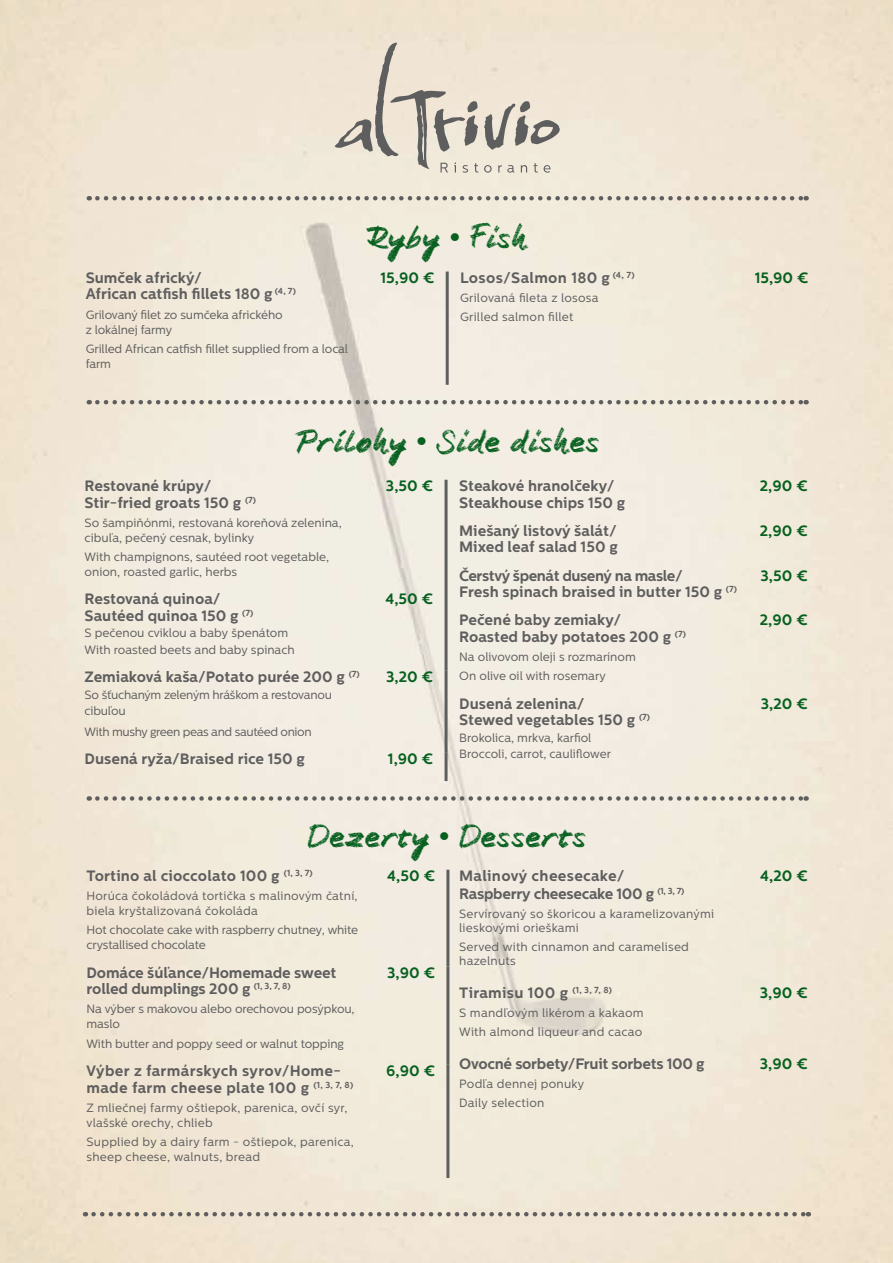
<style>
.page{position:relative;width:893px;height:1263px;background:#fff}
.page>*{position:absolute;margin:0;border:0;box-sizing:border-box;transform-origin:0 0}
.t1{font:31.5px "Pedell";color:#07601f}
.t2{font:700 15px/16.5px "Centrale Sans";color:#5f5e5e}
.t3{font:700 15px/16.5px "Centrale Sans";letter-spacing:.02em;color:#5f5e5e}
.t4{font:700 15px "Centrale Sans";color:#07601f}
.t5{font:700 15px/18px "Centrale Sans";letter-spacing:-.02em;color:#5f5e5e}
.t6{font:12px/15px "Centrale Sans";color:#5f5e5e}
.t7{font:12px/15px "Centrale Sans";letter-spacing:.02em;color:#5f5e5e}
.t8{font:12px/16.5px "Centrale Sans";letter-spacing:-.02em;color:#5f5e5e}
.t9{font:12px "Centrale Sans";letter-spacing:-.03em;color:#5f5e5e}
.s1{font-family:"Centrale Sans";font-weight:700}
</style>
<div class="page">
<img style="left:0;top:0;width:893px;height:1263px">
<hr style="left:446px;top:271px;width:3px;height:114px;background:#5f5e5e">
<hr style="left:446px;top:870px;width:3px;height:96px;background:#5f5e5e">
<hr style="left:446px;top:966px;width:3px;height:99px;background:#5f5e5e">
<hr style="left:446px;top:1065px;width:3px;height:113px;background:#5f5e5e">
<svg style="left:97px;top:196px;width:710px;height:4px;background:#b2ada4"></svg>
<svg style="left:97px;top:796px;width:710px;height:5px;background:#bcb7b0"></svg>
<svg style="left:97px;top:400px;width:710px;height:4px;background:#b2ada6"></svg>
<svg style="left:335px;top:43px;width:225px;height:130px;background:#dbd2c4"></svg>
<hr style="left:445px;top:480px;width:3px;height:113px;background:#5f5e5e">
<hr style="left:445px;top:593px;width:3px;height:78px;background:#5f5e5e">
<hr style="left:445px;top:671px;width:3px;height:82px;background:#5f5e5e">
<hr style="left:445px;top:753px;width:3px;height:28px;background:#5f5e5e">
<svg style="left:94px;top:1212px;width:715px;height:4px;background:#b1aaa0"></svg>
<p class="t2" style="left:86px;top:269px;width:212px">Sumček africký/<br>African catfish fillets 180 g <sup>(4,</sup> <sup>7)</sup></p>
<p class="t6" style="left:86px;top:307px;width:198px">Grilovaný filet zo sumčeka afrického z lokálnej farmy</p>
<p class="t6" style="left:86px;top:341px;width:264px">Grilled African catfish fillet supplied from a local farm</p>
<h1 class="t1" style="left:367px;top:219px;width:163px">Ryby <span class="s1">•</span> Fish</h1>
<p class="t4" style="left:380px;top:268px;width:56px">15,90 €</p>
<p class="t3" style="left:460px;top:269px;width:176px">Losos/Salmon 180 g <sup>(4,</sup> <sup>7)</sup></p>
<p class="t7" style="left:460px;top:288px;width:140px;line-height:19.2px">Grilovaná fileta z lososa<br>Grilled salmon fillet</p>
<h1 class="t1" style="left:294px;top:423px;width:307px">Prílohy <span class="s1">•</span> Side dishes</h1>
<p class="t4" style="left:755px;top:268px;width:56px">15,90 €</p>
<p class="t2" style="left:85px;top:477px;width:173px">Restované krúpy/<br>Stir-fried groats 150 g <sup>(7)</sup></p>
<p class="t6" style="left:85px;top:515px;width:259px">So šampiňónmi, restovaná koreňová zelenina, cibuľa, pečený cesnak, bylinky</p>
<p class="t6" style="left:85px;top:549px;width:246px">With champignons, sautéed root vegetable, onion, roasted garlic, herbs</p>
<p class="t2" style="left:85px;top:591px;width:170px">Restovaná quinoa/<br>Sautéed quinoa 150 g <sup>(7)</sup></p>
<p class="t6" style="left:85px;top:625px;width:212px;line-height:16.5px">S pečenou cviklou a baby špenátom<br>With roasted beets and baby spinach</p>
<p class="t2" style="left:85px;top:669px;width:277px">Zemiaková kaša/Potato purée 200 g <sup>(7)</sup></p>
<p class="t8" style="left:85px;top:686px;width:249px">So šťuchaným zeleným hráškom a restovanou cibuľou</p>
<p class="t9" style="left:85px;top:725px;width:229px">With mushy green peas and sautéed onion</p>
<p class="t4" style="left:386px;top:477px;width:49px">3,50 €</p>
<p class="t4" style="left:385px;top:590px;width:49px">4,50 €</p>
<p class="t4" style="left:386px;top:668px;width:49px">3,20 €</p>
<p class="t2" style="left:85px;top:751px;width:222px">Dusená ryža/Braised rice 150 g</p>
<p class="t4" style="left:388px;top:750px;width:47px">1,90 €</p>
<p class="t2" style="left:459px;top:477px;width:168px">Steakové hranolčeky/<br>Steakhouse chips 150 g</p>
<p class="t4" style="left:760px;top:477px;width:50px">2,90 €</p>
<p class="t2" style="left:459px;top:522px;width:160px">Miešaný listový šalát/<br>Mixed leaf salad 150 g</p>
<p class="t4" style="left:760px;top:521px;width:50px">2,90 €</p>
<p class="t2" style="left:459px;top:567px;width:279px">Čerstvý špenát dusený na masle/<br>Fresh spinach braised in butter 150 g <sup>(7)</sup></p>
<p class="t4" style="left:760px;top:566px;width:49px">3,50 €</p>
<p class="t2" style="left:459px;top:612px;width:228px">Pečené baby zemiaky/<br>Roasted baby potatoes 200 g <sup>(7)</sup></p>
<p class="t6" style="left:459px;top:647px;width:178px;line-height:19.2px">Na olivovom oleji s rozmarínom<br>On olive oil with rosemary</p>
<p class="t4" style="left:760px;top:611px;width:50px">2,90 €</p>
<p class="t2" style="left:459px;top:695px;width:192px">Dusená zelenina/<br>Stewed vegetables 150 g <sup>(7)</sup></p>
<p class="t6" style="left:459px;top:729px;width:153px;line-height:16.5px">Brokolica, mrkva, karfiol<br>Broccoli, carrot, cauliflower</p>
<p class="t4" style="left:761px;top:694px;width:49px">3,20 €</p>
<h1 class="t1" style="left:308px;top:817px;width:280px">Dezerty <span class="s1">•</span> Desserts</h1>
<p class="t2" style="left:86px;top:867px;width:228px">Tortino al cioccolato 100 g <sup>(1,</sup> <sup>3,</sup> <sup>7)</sup></p>
<p class="t7" style="left:86px;top:888px;width:273px">Horúca čokoládová tortička s malinovým čatní, biela kryštalizovaná čokoláda</p>
<p class="t6" style="left:86px;top:923px;width:273px">Hot chocolate cake with raspberry chutney, white crystallised chocolate</p>
<p class="t2" style="left:87px;top:964px;width:251px">Domáce šúľance/Homemade sweet rolled dumplings 200 g <sup>(1,</sup> <sup>3,</sup> <sup>7,</sup> <sup>8)</sup></p>
<p class="t6" style="left:86px;top:1002px;width:270px">Na výber s makovou alebo orechovou posýpkou, maslo</p>
<p class="t6" style="left:86px;top:1036px;width:259px">With butter and poppy seed or walnut topping</p>
<p class="t3" style="left:86px;top:1062px;width:268px">Výber z farmárskych syrov/Home&shy;made farm cheese plate 100 g <sup>(1,</sup> <sup>3,</sup> <sup>7,</sup> <sup>8)</sup></p>
<p class="t7" style="left:86px;top:1100px;width:262px">Z mliečnej farmy oštiepok, parenica, ovčí syr, vlašské orechy, chlieb</p>
<p class="t7" style="left:86px;top:1134px;width:269px">Supplied by a dairy farm - oštiepok, parenica, sheep cheese, walnuts, bread</p>
<p class="t4" style="left:387px;top:867px;width:49px">4,50 €</p>
<p class="t4" style="left:387px;top:963px;width:50px">3,90 €</p>
<p class="t4" style="left:386px;top:1062px;width:50px">6,90 €</p>
<p class="t5" style="left:459px;top:867px;width:227px">Malinový cheesecake/<br>Raspberry cheesecake 100 g <sup>(1,</sup> <sup>3,</sup> <sup>7)</sup></p>
<p class="t7" style="left:459px;top:906px;width:256px;line-height:14.4px">Servírovaný so škoricou a karamelizovanými lieskovými orieškami</p>
<p class="t7" style="left:459px;top:939px;width:231px;line-height:14.4px">Served with cinnamon and caramelised hazelnuts</p>
<p class="t3" style="left:459px;top:984px;width:154px">Tiramisu 100 g <sup>(1,</sup> <sup>3,</sup> <sup>7,</sup> <sup>8)</sup></p>
<p class="t7" style="left:459px;top:1003px;width:186px;line-height:19.2px">S mandľovým likérom a kakaom<br>With almond liqueur and cacao</p>
<p class="t5" style="left:459px;top:1054px;width:247px">Ovocné sorbety/Fruit sorbets 100 g</p>
<p class="t7" style="left:459px;top:1074px;width:127px;line-height:19.2px">Podľa dennej ponuky<br>Daily selection</p>
<p class="t4" style="left:760px;top:867px;width:49px">4,20 €</p>
<p class="t4" style="left:760px;top:983px;width:50px">3,90 €</p>
<p class="t4" style="left:760px;top:1054px;width:50px">3,90 €</p>
</div>
